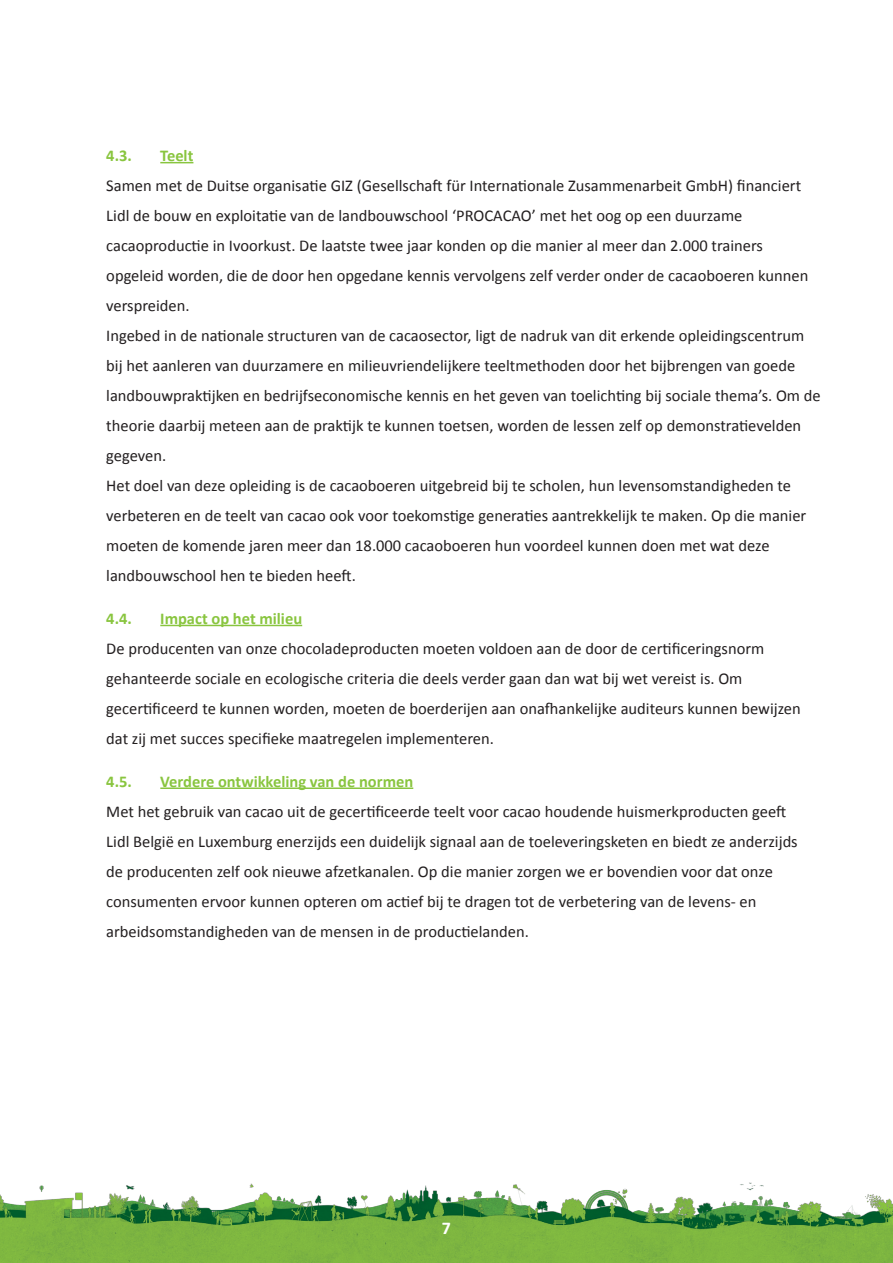
<style>
.page{position:relative;width:893px;height:1263px;background:#fff}
.page>*{position:absolute;margin:0;border:0;box-sizing:border-box;transform-origin:0 0}
.t1{font:700 18px "Calibri";color:#fff}
.TEKST{font:16.5px/30px "Calibri";color:#231f20}
.t2{font:700 16.5px "Calibri";color:#89c53f}
</style>
<div class="page">
<img style="left:0;top:1182px;width:893px;height:81px">
<hr style="left:160px;top:162px;width:33px;height:1px;background:#89c53f">
<hr style="left:160px;top:625px;width:142px;height:1px;background:#89c53f">
<hr style="left:160px;top:787px;width:253px;height:2px;background:#89c53f">
<p class="t2" style="left:106px;top:145px;width:27px">4.3.</p>
<p class="t2" style="left:160px;top:145px;width:35px">Teelt</p>
<p class="TEKST" style="left:106px;top:171px;width:703px">Samen met de Duitse organisatie GIZ (Gesellschaft für Internationale Zusammenarbeit GmbH) financiert Lidl de bouw en exploitatie van de landbouwschool ‘PROCACAO’ met het oog op een duurzame cacaoproductie in Ivoorkust. De laatste twee jaar konden op die manier al meer dan 2.000 trainers opgeleid worden, die de door hen opgedane kennis vervolgens zelf verder onder de cacaoboeren kunnen verspreiden.</p>
<p class="TEKST" style="left:106px;top:321px;width:716px">Ingebed in de nationale structuren van de cacaosector, ligt de nadruk van dit erkende opleidingscentrum bij het aanleren van duurzamere en milieuvriendelijkere teeltmethoden door het bijbrengen van goede landbouwpraktijken en bedrijfseconomische kennis en het geven van toelichting bij sociale thema’s. Om de theorie daarbij meteen aan de praktijk te kunnen toetsen, worden de lessen zelf op demonstratievelden gegeven.</p>
<p class="TEKST" style="left:106px;top:471px;width:701px">Het doel van deze opleiding is de cacaoboeren uitgebreid bij te scholen, hun levensomstandigheden te verbeteren en de teelt van cacao ook voor toekomstige generaties aantrekkelijk te maken. Op die manier moeten de komende jaren meer dan 18.000 cacaoboeren hun voordeel kunnen doen met wat deze landbouwschool hen te bieden heeft.</p>
<p class="t2" style="left:106px;top:608px;width:27px">4.4.</p>
<p class="t2" style="left:160px;top:608px;width:143px">Impact op het milieu</p>
<p class="TEKST" style="left:106px;top:634px;width:696px">De producenten van onze chocoladeproducten moeten voldoen aan de door de certificeringsnorm gehanteerde sociale en ecologische criteria die deels verder gaan dan wat bij wet vereist is. Om gecertificeerd te kunnen worden, moeten de boerderijen aan onafhankelijke auditeurs kunnen bewijzen dat zij met succes specifieke maatregelen implementeren.</p>
<p class="t2" style="left:106px;top:771px;width:27px">4.5.</p>
<p class="t2" style="left:160px;top:771px;width:254px">Verdere ontwikkeling van de normen</p>
<p class="TEKST" style="left:106px;top:796px;width:693px">Met het gebruik van cacao uit de gecertificeerde teelt voor cacao houdende huismerkproducten geeft Lidl België en Luxemburg enerzijds een duidelijk signaal aan de toeleveringsketen en biedt ze anderzijds de producenten zelf ook nieuwe afzetkanalen. Op die manier zorgen we er bovendien voor dat onze consumenten ervoor kunnen opteren om actief bij te dragen tot de verbetering van de levens- en arbeidsomstandigheden van de mensen in de productielanden.</p>
<p class="t1" style="left:442px;top:1216px;width:11px">7</p>
</div>
